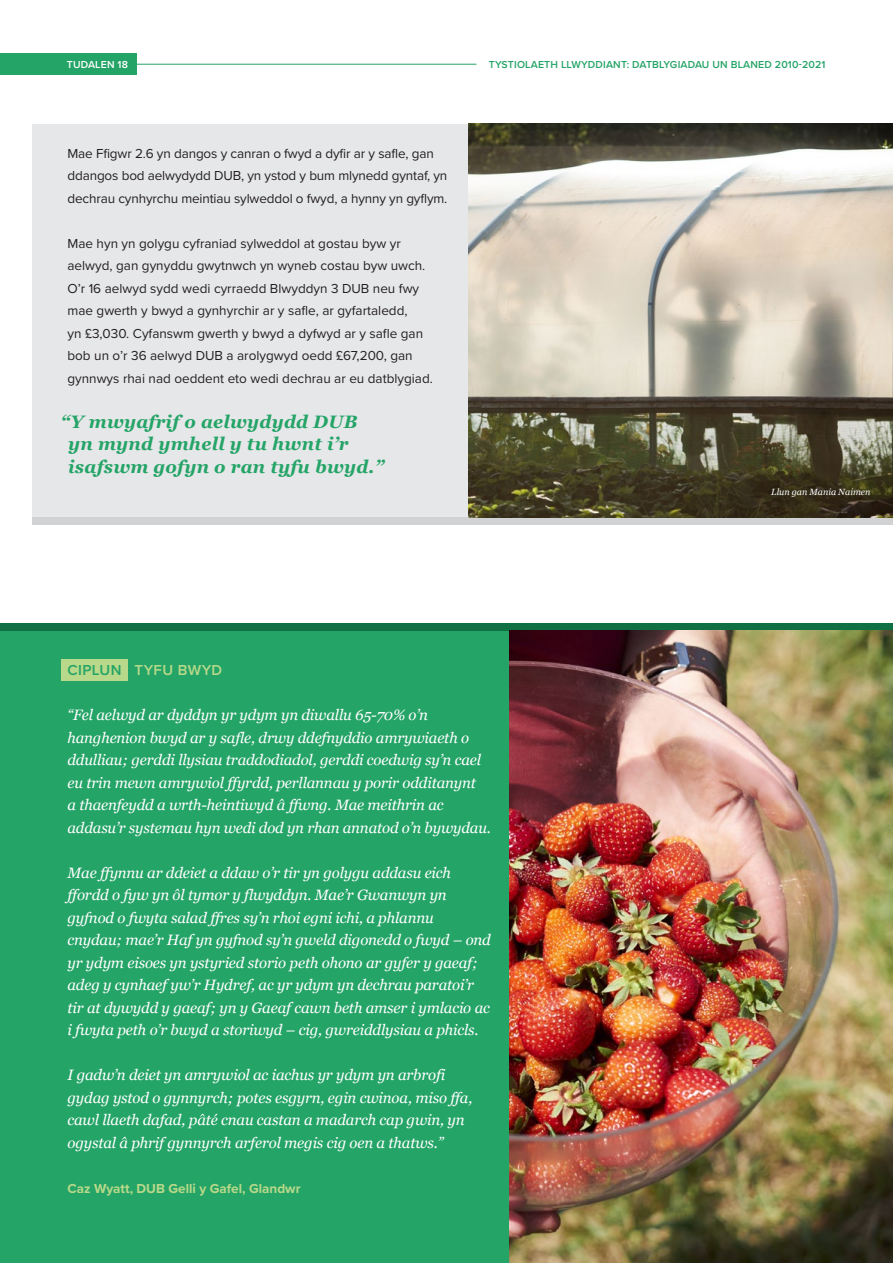
<style>
.page{position:relative;width:893px;height:1263px;background:#fff}
.page>*{position:absolute;margin:0;border:0;box-sizing:border-box;transform-origin:0 0}
.t1{font:italic 700 18px/22.5px "Georgia";letter-spacing:.015em;color:#25a467}
.t2{font:italic 15px/22.5px "Georgia";letter-spacing:-.01em;color:#fff}
.t3{font:600 15px "Proxima Nova";letter-spacing:.025em;color:#b8d989}
.t4{font:13.5px/22.5px "Proxima Nova";color:#231f20}
.t5{font:700 13.5px "Proxima Nova";color:#b8d989}
.t6{font:600 10.5px "Proxima Nova";letter-spacing:.015em;color:#25a467}
.t7{font:600 10.5px "Proxima Nova";letter-spacing:.015em;color:#fff}
.t8{font:italic 9px "Georgia";color:#fff}
.s1{color:#25a467}
</style>
<div class="page">
<div style="left:32px;top:124px;width:436px;height:393px;background:#e6e7e9"></div>
<div style="left:32px;top:517px;width:861px;height:7px;background:#d1d2d4"></div>
<div style="left:0;top:630px;width:893px;height:633px;background:#25a467"></div>
<div style="left:61px;top:659px;width:66px;height:22px;background:#b8d989"></div>
<img style="left:468px;top:124px;width:425px;height:393px">
<div style="left:0;top:623px;width:893px;height:7px;background:#107044"></div>
<img style="left:510px;top:630px;width:383px;height:633px">
<div style="left:0;top:53px;width:136px;height:22px;background:#25a467"></div>
<hr style="left:134px;top:64px;width:342px;height:1px;background:#25a467">
<p class="t7" style="left:67px;top:56px;width:63px">TUDALEN 18</p>
<p class="t6" style="left:489px;top:56px;width:338px">TYSTIOLAETH LLWYDDIANT: DATBLYGIADAU UN BLANED 2010-2021</p>
<p class="t4" style="left:68px;top:141px;width:381px">Mae Ffigwr 2.6 yn dangos y canran o fwyd a dyfir ar y safle, gan ddangos bod aelwydydd DUB, yn ystod y bum mlynedd gyntaf, yn dechrau cynhyrchu meintiau sylweddol o fwyd, a hynny yn gyflym.</p>
<p class="t4" style="left:68px;top:231px;width:367px">Mae hyn yn golygu cyfraniad sylweddol at gostau byw yr aelwyd, gan gynyddu gwytnwch yn wyneb costau byw uwch.<br>O’r 16 aelwyd sydd wedi cyrraedd Blwyddyn 3 DUB neu fwy mae gwerth y bwyd a gynhyrchir ar y safle, ar gyfartaledd,<br>yn £3,030. Cyfanswm gwerth y bwyd a dyfwyd ar y safle gan bob un o’r 36 aelwyd DUB a arolygwyd oedd £67,200, gan gynnwys rhai nad oeddent eto wedi dechrau ar eu datblygiad.</p>
<p class="t1" style="left:68px;top:409px;width:318px;text-indent:-7px">“Y mwyafrif o aelwydydd DUB yn mynd ymhell y tu hwnt i’r isafswm gofyn o ran tyfu bwyd.”</p>
<p class="t3" style="left:68px;top:659px;width:156px"><span class="s1">CIPLUN</span> TYFU BWYD</p>
<p class="t2" style="left:68px;top:703px;width:425px">“Fel aelwyd ar dyddyn yr ydym yn diwallu 65-70% o’n hanghenion bwyd ar y safle, drwy ddefnyddio amrywiaeth o ddulliau; gerddi llysiau traddodiadol, gerddi coedwig sy’n cael eu trin mewn amrywiol ffyrdd, perllannau y porir odditanynt<br>a thaenfeydd a wrth-heintiwyd â ffwng. Mae meithrin ac addasu’r systemau hyn wedi dod yn rhan annatod o’n bywydau.</p>
<p class="t2" style="left:68px;top:860px;width:425px">Mae ffynnu ar ddeiet a ddaw o’r tir yn golygu addasu eich ffordd o fyw yn ôl tymor y flwyddyn. Mae’r Gwanwyn yn gyfnod o fwyta salad ffres sy’n rhoi egni ichi, a phlannu cnydau; mae’r Haf yn gyfnod sy’n gweld digonedd o fwyd – ond yr ydym eisoes yn ystyried storio peth ohono ar gyfer y gaeaf; adeg y cynhaef yw’r Hydref, ac yr ydym yn dechrau paratoi’r tir at dywydd y gaeaf; yn y Gaeaf cawn beth amser i ymlacio ac i fwyta peth o’r bwyd a storiwyd – cig, gwreiddlysiau a phicls.</p>
<p class="t2" style="left:68px;top:1063px;width:406px">I gadw’n deiet yn amrywiol ac iachus yr ydym yn arbrofi gydag ystod o gynnyrch; potes esgyrn, egin cwinoa, miso ffa, cawl llaeth dafad, pâté cnau castan a madarch cap gwin, yn ogystal â phrif gynnyrch arferol megis cig oen a thatws.”</p>
<p class="t5" style="left:68px;top:1178px;width:235px">Caz Wyatt, DUB Gelli y Gafel, Glandwr</p>
<p class="t8" style="left:771px;top:485px;width:101px">Llun gan Mania Naimen</p>
</div>
